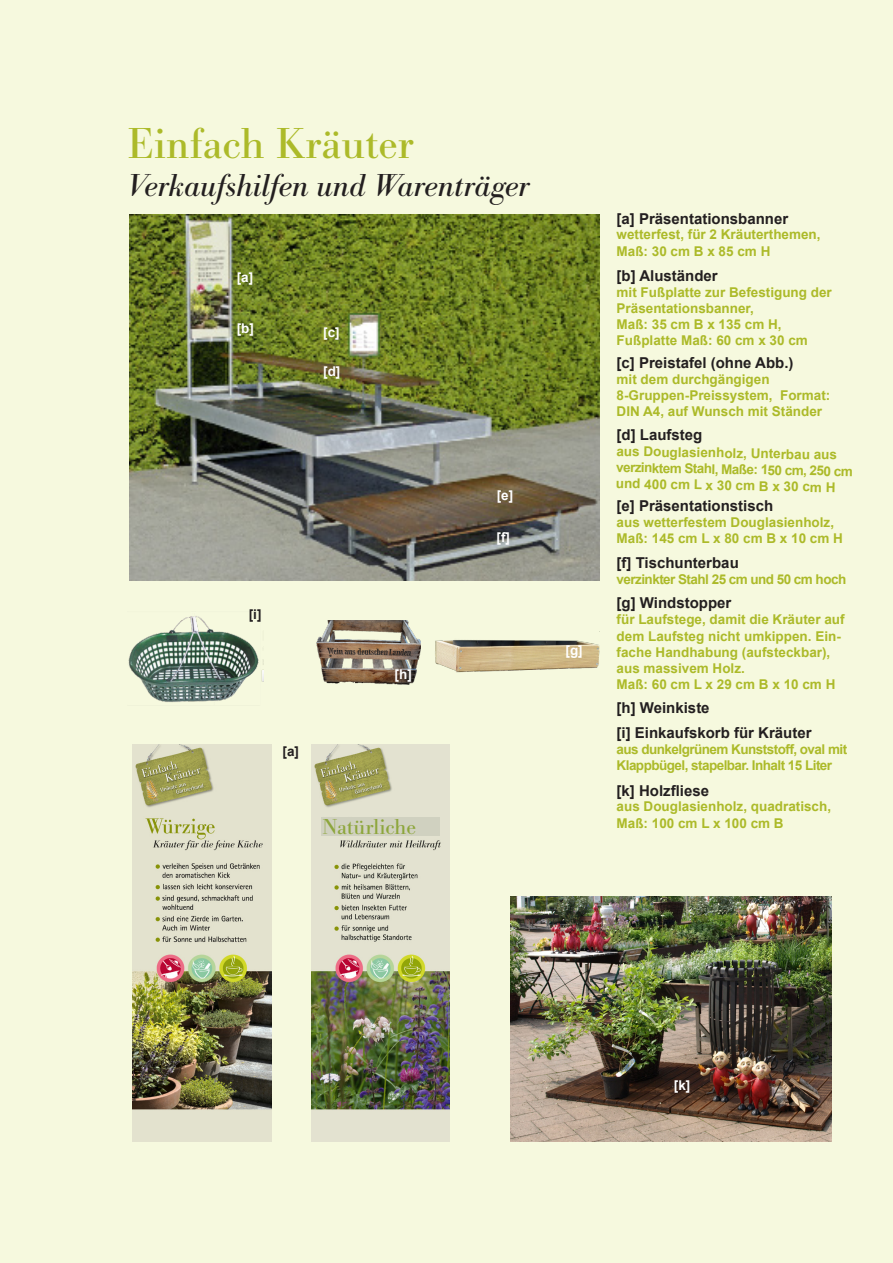
<style>
.page{position:relative;width:893px;height:1263px;background:#f6f9de}
.page>*{position:absolute;margin:0;border:0;box-sizing:border-box;transform-origin:0 0}
.Schirft_Einfach_Kräu{font:45px "Bodoni Ant";color:#acba29}
.t1{font:italic 33px "Bodoni Ant";color:#231f20}
.t2{font:22.5px "Bodoni Ant";color:#8da63c}
.Überschrift_Auflistu{font:700 15px "Arial";color:#231f20}
.Schrift_Erklärung_We{font:700 13.5px/16.2px "Arial";color:#acba29}
.Schrift_Erklärung_We-2{font:700 13.5px/16.2px "Arial";letter-spacing:-.04em;color:#acba29}
.Schrift_Erklärung_We-3{font:700 13.5px "Arial";color:#fff}
.Schrift_Erklärung_We-4{font:700 13.5px "Arial";color:#231f20}
</style>
<div class="page">
<img style="left:510px;top:896px;width:321px;height:246px">
<img style="left:429px;top:631px;width:171px;height:43px">
<img style="left:315px;top:620px;width:106px;height:64px">
<img style="left:129px;top:215px;width:471px;height:366px">
<img style="left:311px;top:745px;width:139px;height:397px">
<img style="left:133px;top:745px;width:138px;height:397px">
<img style="left:128px;top:609px;width:136px;height:100px">
<div style="left:321px;top:818px;width:119px;height:18px;background:#d0d1c0"></div>
<p class="Schirft_Einfach_Kräu" style="left:128px;top:119px;width:288px">Einfach Kräuter</p>
<h2 class="t1" style="left:128px;top:168px;width:403px">Verkaufshilfen und Warenträger</h2>
<p class="Schrift_Erklärung_We-3" style="left:237px;top:268px;width:18px">[a]</p>
<p class="Schrift_Erklärung_We-3" style="left:237px;top:319px;width:19px">[b]</p>
<p class="Schrift_Erklärung_We-3" style="left:323px;top:323px;width:18px">[c]</p>
<p class="Schrift_Erklärung_We-3" style="left:323px;top:361px;width:19px">[d]</p>
<p class="Schrift_Erklärung_We-4" style="left:249px;top:605px;width:14px">[i]</p>
<p class="Schrift_Erklärung_We-3" style="left:395px;top:665px;width:19px">[h]</p>
<p class="Schrift_Erklärung_We-4" style="left:283px;top:742px;width:18px">[a]</p>
<p class="t2" style="left:323px;top:814px;width:95px">Natürliche</p>
<p class="Schrift_Erklärung_We-3" style="left:497px;top:486px;width:18px">[e]</p>
<p class="Schrift_Erklärung_We-3" style="left:497px;top:528px;width:15px">[f]</p>
<p class="Schrift_Erklärung_We-3" style="left:566px;top:640px;width:19px">[g]</p>
<p class="Überschrift_Auflistu" style="left:617px;top:208px;width:173px">[a] Präsentationsbanner</p>
<p class="Schrift_Erklärung_We" style="left:617px;top:227px;width:206px">wetterfest, für 2 Kräuterthemen,<br>Maß: 30 cm B x 85 cm H</p>
<p class="Überschrift_Auflistu" style="left:617px;top:265px;width:103px">[b] Aluständer</p>
<p class="Schrift_Erklärung_We" style="left:617px;top:284px;width:217px">mit Fußplatte zur Befestigung der<br>Präsentationsbanner,<br>Maß: 35 cm B x 135 cm H,<br>Fußplatte Maß: 60 cm x 30 cm</p>
<p class="Überschrift_Auflistu" style="left:617px;top:352px;width:178px">[c] Preistafel (ohne Abb.)</p>
<p class="Schrift_Erklärung_We" style="left:617px;top:371px;width:155px">mit dem durchgängigen</p>
<p class="Schrift_Erklärung_We" style="left:617px;top:388px;width:215px">8-Gruppen-Preissystem, Format:</p>
<p class="Schrift_Erklärung_We" style="left:617px;top:404px;width:207px">DIN A4, auf Wunsch mit Ständer</p>
<p class="Überschrift_Auflistu" style="left:617px;top:425px;width:87px">[d] Laufsteg</p>
<p class="Schrift_Erklärung_We" style="left:617px;top:443px;width:238px;rotate:1deg">aus Douglasienholz, Unterbau aus verzinktem Stahl, Maße: 150 cm, 250 cm und 400 cm L x 30 cm B x 30 cm H</p>
<p class="Überschrift_Auflistu" style="left:617px;top:495px;width:158px">[e] Präsentationstisch</p>
<p class="Schrift_Erklärung_We" style="left:617px;top:514px;width:228px">aus wetterfestem Douglasienholz,<br>Maß: 145 cm L x 80 cm B x 10 cm H</p>
<p class="Überschrift_Auflistu" style="left:617px;top:552px;width:124px">[f] Tischunterbau</p>
<p class="Schrift_Erklärung_We-2" style="left:617px;top:571px;width:231px">verzinkter Stahl 25 cm und 50 cm hoch</p>
<p class="Überschrift_Auflistu" style="left:617px;top:592px;width:116px">[g] Windstopper</p>
<p class="Schrift_Erklärung_We" style="left:617px;top:612px;width:230px">für Laufstege, damit die Kräuter auf dem Laufsteg nicht umkippen. Ein&shy;fache Handhabung (aufsteckbar), aus massivem Holz.<br>Maß: 60 cm L x 29 cm B x 10 cm H</p>
<p class="Überschrift_Auflistu" style="left:617px;top:697px;width:95px">[h] Weinkiste</p>
<p class="Überschrift_Auflistu" style="left:617px;top:722px;width:197px">[i] Einkaufskorb für Kräuter</p>
<p class="Schrift_Erklärung_We-2" style="left:617px;top:741px;width:232px">aus dunkelgrünem Kunststoff, oval mit<br>Klappbügel, stapelbar. Inhalt 15 Liter</p>
<p class="Überschrift_Auflistu" style="left:617px;top:780px;width:94px">[k] Holzfliese</p>
<p class="Schrift_Erklärung_We" style="left:617px;top:799px;width:216px">aus Douglasienholz, quadratisch,</p>
<p class="Schrift_Erklärung_We" style="left:617px;top:815px;width:169px">Maß: 100 cm L x 100 cm B</p>
<p class="Schrift_Erklärung_We-3" style="left:674px;top:1075px;width:18px">[k]</p>
</div>
